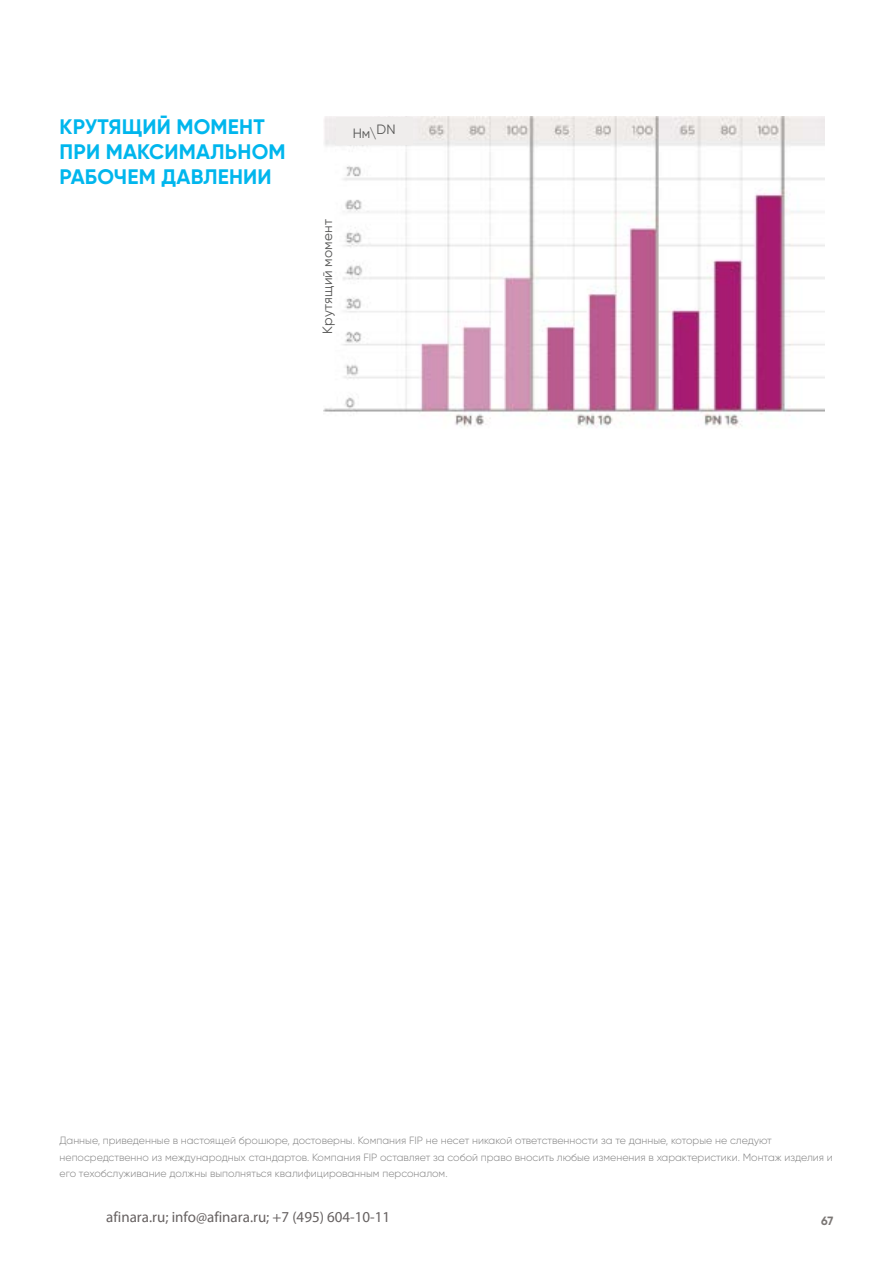
<style>
.page{position:relative;width:893px;height:1263px;background:#fff}
.page>*{position:absolute;margin:0;border:0;box-sizing:border-box;transform-origin:0 0}
.t1{font:700 21px/25.2px "Gilroy";letter-spacing:.01em;color:#00b6ed}
.t2{font:15px "Myriad Pro";color:#666161}
.t3{font:13.5px "Gilroy";letter-spacing:.01em;color:#575756}
.t4{font:700 12px "Gilroy";color:#7a7674}
.t5{font:300 10.5px/16.5px "Gilroy";color:#818181}
</style>
<div class="page">
<img style="left:323px;top:117px;width:502px;height:311px">
<div style="left:336px;top:117px;width:76px;height:28px;background:#efedec"></div>
<h1 class="t1" style="left:60px;top:114px;width:228px">КРУТЯЩИЙ МОМЕНТ<br>ПРИ МАКСИМАЛЬНОМ<br>РАБОЧЕМ ДАВЛЕНИИ</h1>
<p class="t3" style="left:353px;top:125px;width:44px">Нм\DN</p>
<p class="t3" style="left:319px;top:334px;width:116px;rotate:-90deg">Крутящий момент</p>
<p class="t5" style="left:60px;top:1132px;width:775px">Данные, приведенные в настоящей брошюре, достоверны. Компания FIP не несет никакой ответственности за те данные, которые не следуют непосредственно из международных стандартов. Компания FIP оставляет за собой право вносить любые изменения в характеристики. Монтаж изделия и его техобслуживание должны выполняться квалифицированным персоналом.</p>
<h2 class="t2" style="left:106px;top:1207px;width:285px">afinara.ru; info@afinara.ru; +7 (495) 604-10-11</h2>
<p class="t4" style="left:821px;top:1213px;width:14px">67</p>
</div>
